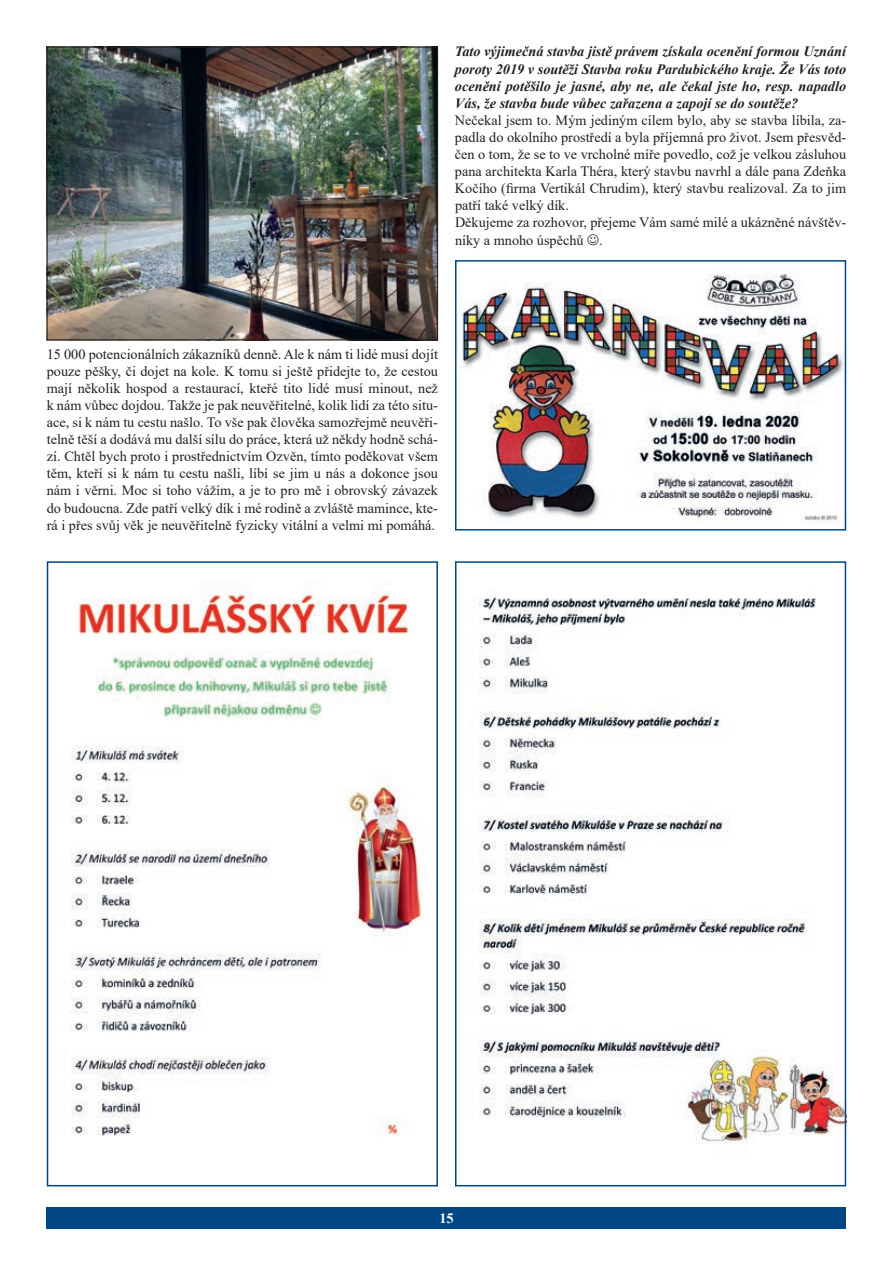
<style>
.page{position:relative;width:893px;height:1263px;background:#fff}
.page>*{position:absolute;margin:0;border:0;box-sizing:border-box;transform-origin:0 0}
.t1{font:14.25px/17.1px "Times New Roman";color:#231f20;text-align:justify}
.t2{font:italic 700 14.25px/17.1px "Times New Roman";color:#231f20;text-align:justify}
.t3{font:700 14.25px "Times New Roman";color:#fff}
</style>
<div class="page">
<div style="left:47px;top:1208px;width:799px;height:21px;background:#004684"></div>
<img style="left:479px;top:597px;width:364px;height:547px">
<div style="left:455px;top:561px;width:391px;height:625px;border:2px solid #004684"></div>
<img style="left:71px;top:583px;width:354px;height:553px">
<div style="left:47px;top:561px;width:391px;height:625px;border:2px solid #004684"></div>
<img style="left:49px;top:49px;width:387px;height:289px">
<div style="left:47px;top:47px;width:391px;height:293px;border:1px solid #231f20"></div>
<img style="left:458px;top:273px;width:385px;height:251px">
<div style="left:455px;top:260px;width:391px;height:270px;border:2px solid #004684"></div>
<p class="t2" style="left:455px;top:43px;width:393px">Tato výjimečná stavba jistě právem získala ocenění formou Uznání poroty 2019 v soutěži Stavba roku Pardubického kraje. Že Vás toto ocenění potěšilo je jasné, aby ne, ale čekal jste ho, resp. napadlo Vás, že stavba bude vůbec zařazena a zapojí se do soutěže?</p>
<p class="t1" style="left:455px;top:111px;width:393px;text-align:left">Nečekal jsem to. Mým jediným cílem bylo, aby se stavba líbila, za&shy;padla do okolního prostředí a byla příjemná pro život. Jsem přesvěd&shy;čen o tom, že se to ve vrcholné míře povedlo, což je velkou zásluhou pana architekta Karla Théra, který stavbu navrhl a dále pana Zdeňka Kočího (firma Vertikál Chrudim), který stavbu realizoval. Za to jim patří také velký dík.<br>Děkujeme za rozhovor, přejeme Vám samé milé a ukázněné návštěv&shy;níky a mnoho úspěchů .</p>
<p class="t1" style="left:47px;top:345px;width:393px">15 000 potencionálních zákazníků denně. Ale k nám ti lidé musí dojít pouze pěšky, či dojet na kole. K tomu si ještě přidejte to, že cestou mají několik hospod a restaurací, kteřé tito lidé musí minout, než k nám vůbec dojdou. Takže je pak neuvěřitelné, kolik lidí za této situ&shy;ace, si k nám tu cestu našlo. To vše pak člověka samozřejmě neuvěři&shy;telně těší a dodává mu další sílu do práce, která už někdy hodně schá&shy;zí. Chtěl bych proto i prostřednictvím Ozvěn, tímto poděkovat všem těm, kteří si k nám tu cestu našli, líbí se jim u nás a dokonce jsou nám i věrni. Moc si toho vážím, a je to pro mě i obrovský závazek do budoucna. Zde patří velký dík i mé rodině a zvláště mamince, kte&shy;rá i přes svůj věk je neuvěřitelně fyzicky vitální a velmi mi pomáhá.</p>
<p class="t3" style="left:439px;top:1208px;width:16px">15</p>
</div>
